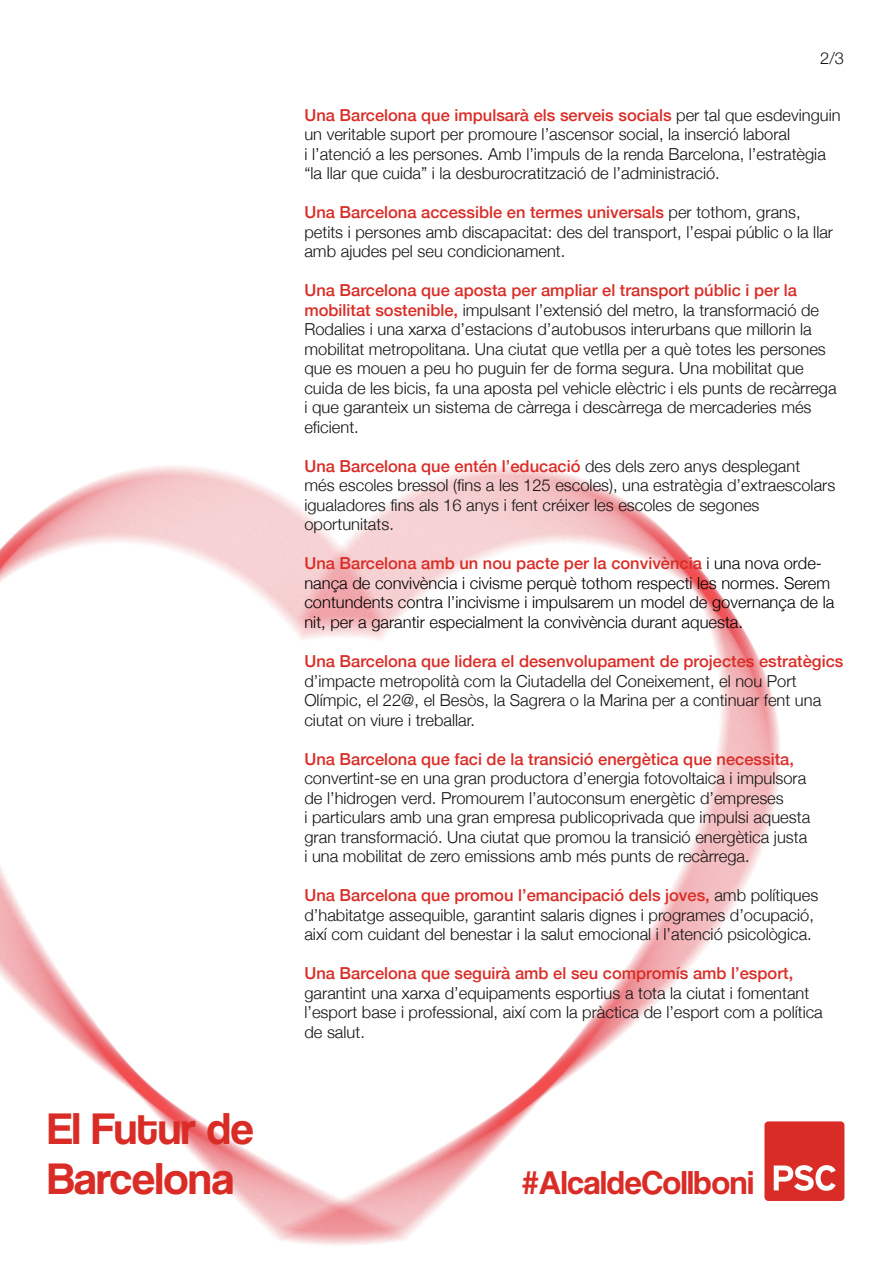
<style>
.page{position:relative;width:893px;height:1263px;background:#fff}
.page>*{position:absolute;margin:0;border:0;box-sizing:border-box;transform-origin:0 0}
.t1{font:46.05px/50.1px "Coolvetica Rg";color:#da2c26}
.t2{font:34.2px "Coolvetica Rg";color:#da2c26}
.t3{font:300 16.5px/19.5px "Helvetica Neue";color:#131413}
.t4{font:300 16.5px/19.5px "Helvetica Neue";color:#131414}
.t5{font:300 16.5px/19.5px "Helvetica Neue";color:#000}
.t6{font:500 16.5px "Helvetica Neue";color:#da2c26}
.s1{font-weight:500;color:#da2c26}
</style>
<div class="page">
<img style="left:0;top:465px;width:781px;height:780px">
<div style="left:766px;top:1123px;width:77px;height:76px;background:#da2c26;border-radius:2px"></div>
<div style="left:764px;top:1121px;width:80px;height:80px;border:3px solid #da2c26;border-radius:2px"></div>
<svg style="left:774px;top:1165px;width:62px;height:26px"></svg>
<h1 class="t1" style="left:48px;top:1103px;width:208px">El Futur de<br>Barcelona</h1>
<p class="t3" style="left:820px;top:47px;width:25px">2/3</p>
<p class="t4" style="left:304px;top:104px;width:538px"><span class="s1">Una Barcelona que impulsarà els serveis socials</span> per tal que esdevinguin un veritable suport per promoure l’ascensor social, la inserció laboral<br>i l’atenció a les persones. Amb l’impuls de la renda Barcelona, l’estratègia “la llar que cuida” i la desburocratització de l’administració.</p>
<p class="t4" style="left:304px;top:202px;width:530px"><span class="s1">Una Barcelona accessible en termes universals</span> per tothom, grans, petits i persones amb discapacitat: des del transport, l’espai públic o la llar amb ajudes pel seu condicionament.</p>
<p class="t3" style="left:304px;top:280px;width:534px"><span class="s1">Una Barcelona que aposta per ampliar el transport públic i per la mobilitat sostenible,</span> impulsant l’extensió del metro, la transformació de Rodalies i una xarxa d’estacions d’autobusos interurbans que millorin la mobilitat metropolitana. Una ciutat que vetlla per a què totes les persones que es mouen a peu ho puguin fer de forma segura. Una mobilitat que cuida de les bicis, fa una aposta pel vehicle elèctric i els punts de recàrrega i que garanteix un sistema de càrrega i descàrrega de mercaderies més eficient.</p>
<p class="t3" style="left:304px;top:455px;width:532px"><span class="s1">Una Barcelona que entén l’educació</span> des dels zero anys desplegant<br>més escoles bressol (fins a les 125 escoles), una estratègia d’extraescolars igualadores fins als 16 anys i fent créixer les escoles de segones oportunitats.</p>
<p class="t5" style="left:304px;top:553px;width:531px"><span class="s1">Una Barcelona amb un nou pacte per la convivència</span> i una nova orde&shy;nança de convivència i civisme perquè tothom respecti les normes. Serem contundents contra l’incivisme i impulsarem un model de governança de la nit, per a garantir especialment la convivència durant aquesta.</p>
<p class="t6" style="left:304px;top:648px;width:540px">Una Barcelona que lidera el desenvolupament de projectes estratègics</p>
<p class="t3" style="left:304px;top:670px;width:518px">d’impacte metropolità com la Ciutadella del Coneixement, el nou Port<br>Olímpic, el 22@, el Besòs, la Sagrera o la Marina per a continuar fent una ciutat on viure i treballar.</p>
<p class="t6" style="left:304px;top:745px;width:491px">Una Barcelona que faci de la transició energètica que necessita,</p>
<p class="t3" style="left:304px;top:767px;width:507px">convertint-se en una gran productora d’energia fotovoltaica i impulsora de l’hidrogen verd. Promourem l’autoconsum energètic d’empreses<br>i particulars amb una gran empresa publicoprivada que impulsi aquesta gran transformació. Una ciutat que promou la transició energètica justa i una mobilitat de zero emissions amb més punts de recàrrega.</p>
<p class="t3" style="left:304px;top:884px;width:515px"><span class="s1">Una Barcelona que promou l’emancipació dels joves,</span> amb polítiques d’habitatge assequible, garantint salaris dignes i programes d’ocupació, així com cuidant del benestar i la salut emocional i l’atenció psicològica.</p>
<p class="t6" style="left:304px;top:960px;width:490px">Una Barcelona que seguirà amb el seu compromís amb l’esport,</p>
<p class="t3" style="left:304px;top:982px;width:520px">garantint una xarxa d’equipaments esportius a tota la ciutat i fomentant l’esport base i professional, així com la pràctica de l’esport com a política de salut.</p>
<h2 class="t2" style="left:522px;top:1162px;width:233px">#AlcaldeCollboni</h2>
</div>
